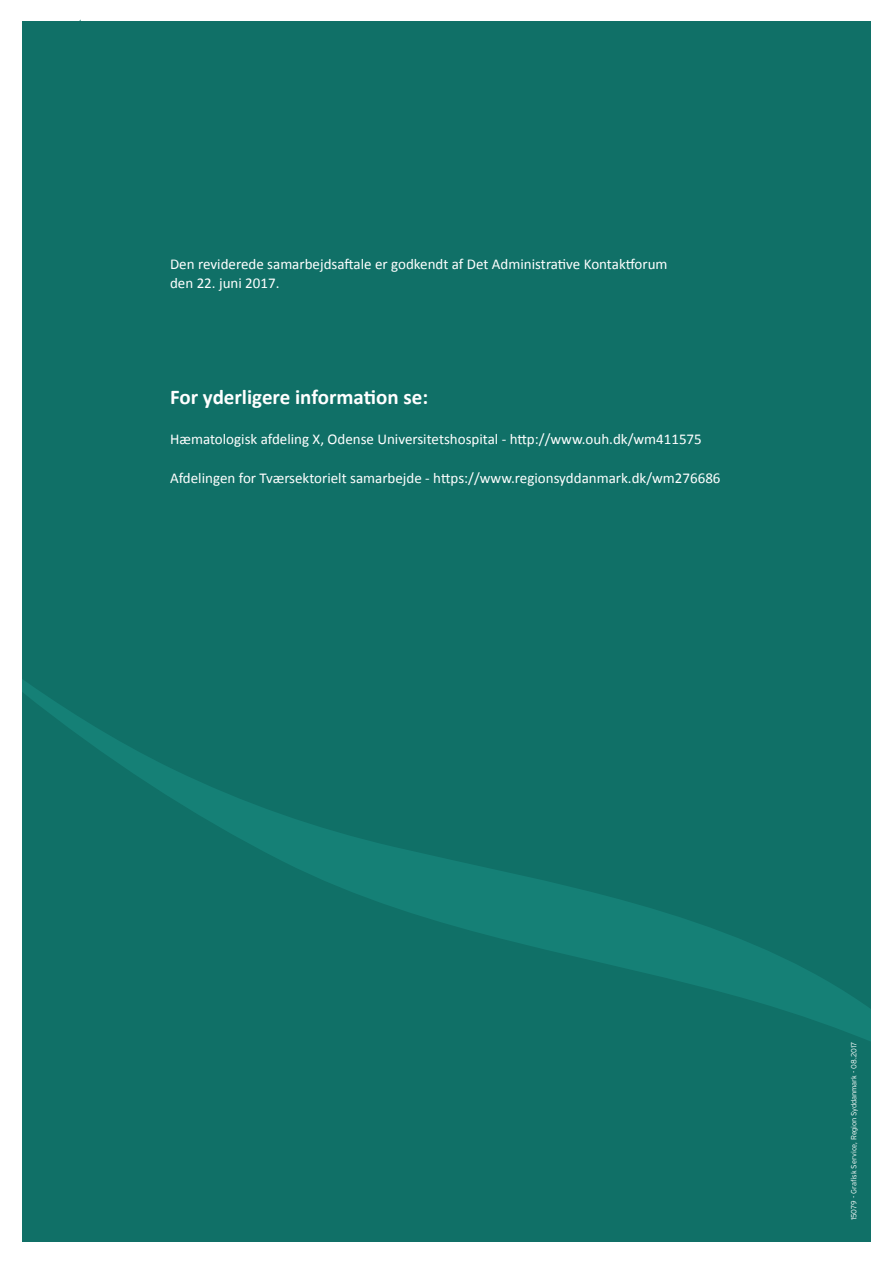
<style>
.page{position:relative;width:893px;height:1263px;background:#fff}
.page>*{position:absolute;margin:0;border:0;box-sizing:border-box;transform-origin:0 0}
.t1{font:700 21px "Calibri";color:#fff}
.t2{font:15px/19.5px "Calibri";color:#fff}
.t3{font:300 7.5px "Interstate";letter-spacing:-.02em;color:#fff}
</style>
<div class="page">
<div style="left:22px;top:19px;width:849px;height:1223px;background:#107067"></div>
<p class="t2" style="left:170px;top:254px;width:499px">Den reviderede samarbejdsaftale er godkendt af Det Administrative Kontaktforum den 22. juni 2017.</p>
<h1 class="t1" style="left:170px;top:384px;width:260px">For yderligere information se:</h1>
<p class="t2" style="left:170px;top:429px;width:533px">Hæmatologisk afdeling X, Odense Universitetshospital - http://www.ouh.dk/wm411575</p>
<p class="t2" style="left:170px;top:468px;width:552px">Afdelingen for Tværsektorielt samarbejde - https://www.regionsyddanmark.dk/wm276686</p>
<p class="t3" style="left:850px;top:1220px;width:180px;rotate:-90deg">15079 - Grafisk Service, Region Syddanmark - 08.2017</p>
</div>
